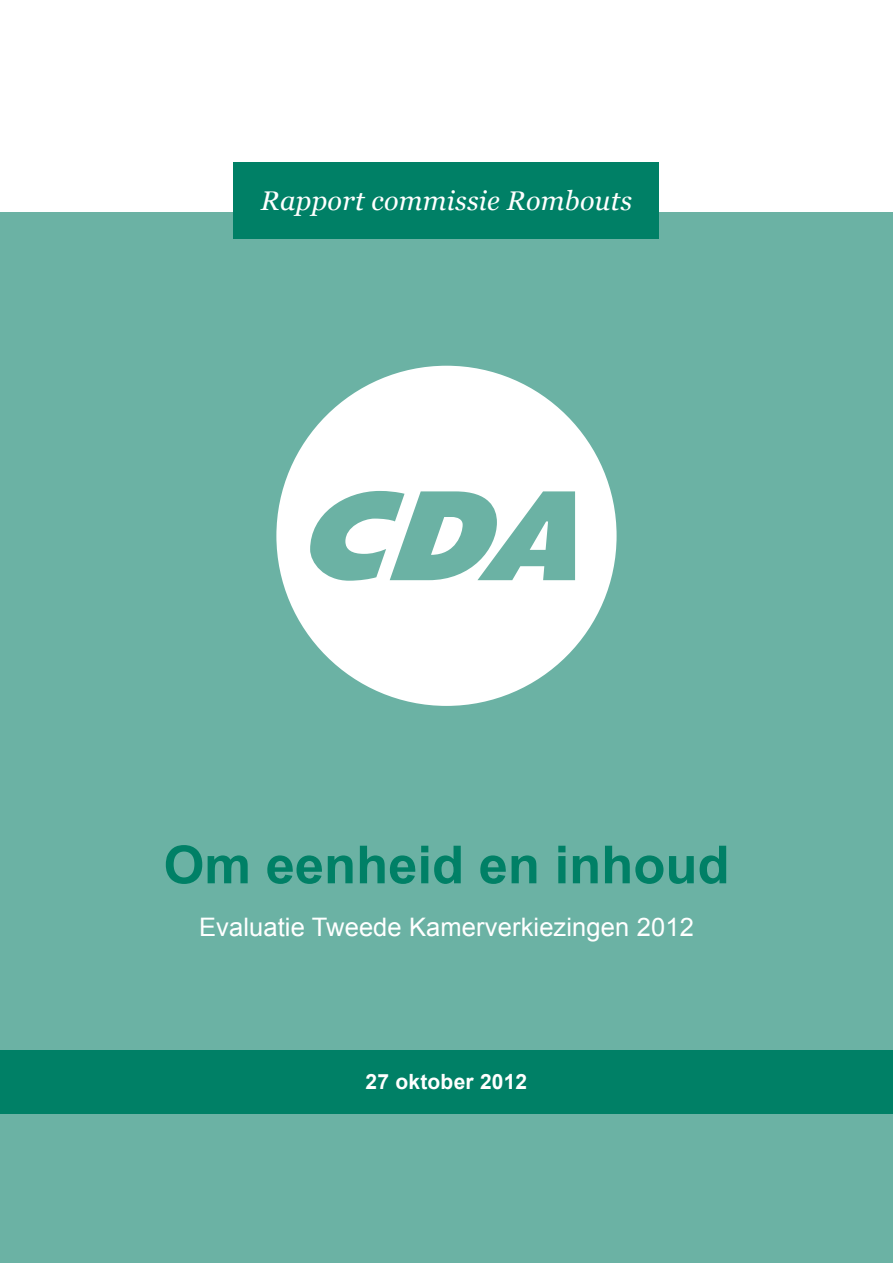
<style>
.page{position:relative;width:893px;height:1263px;background:#fff}
.page>*{position:absolute;margin:0;border:0;box-sizing:border-box;transform-origin:0 0}
.t1{font:700 52.5px "Arial";color:#008066}
.t2{font:italic 27px "Georgia";letter-spacing:.01em;color:#fff}
.t3{font:25.5px "Arial";letter-spacing:.005em;color:#fff}
.t4{font:700 21px "Arial";letter-spacing:.01em;color:#fff}
</style>
<div class="page">
<div style="left:0;top:213px;width:893px;height:1050px;background:#6bb2a4"></div>
<div style="left:0;top:1050px;width:893px;height:64px;background:#008066"></div>
<div style="left:234px;top:163px;width:425px;height:76px;background:#008066"></div>
<svg style="left:276px;top:366px;width:341px;height:340px;fill:#fff"></svg>
<p class="t2" style="left:261px;top:184px;width:373px">Rapport commissie Rombouts</p>
<p class="t1" style="left:164px;top:830px;width:567px">Om eenheid en inhoud</p>
<p class="t3" style="left:199px;top:910px;width:496px">Evaluatie Tweede Kamerverkiezingen 2012</p>
<p class="t4" style="left:366px;top:1068px;width:163px">27 oktober 2012</p>
</div>
